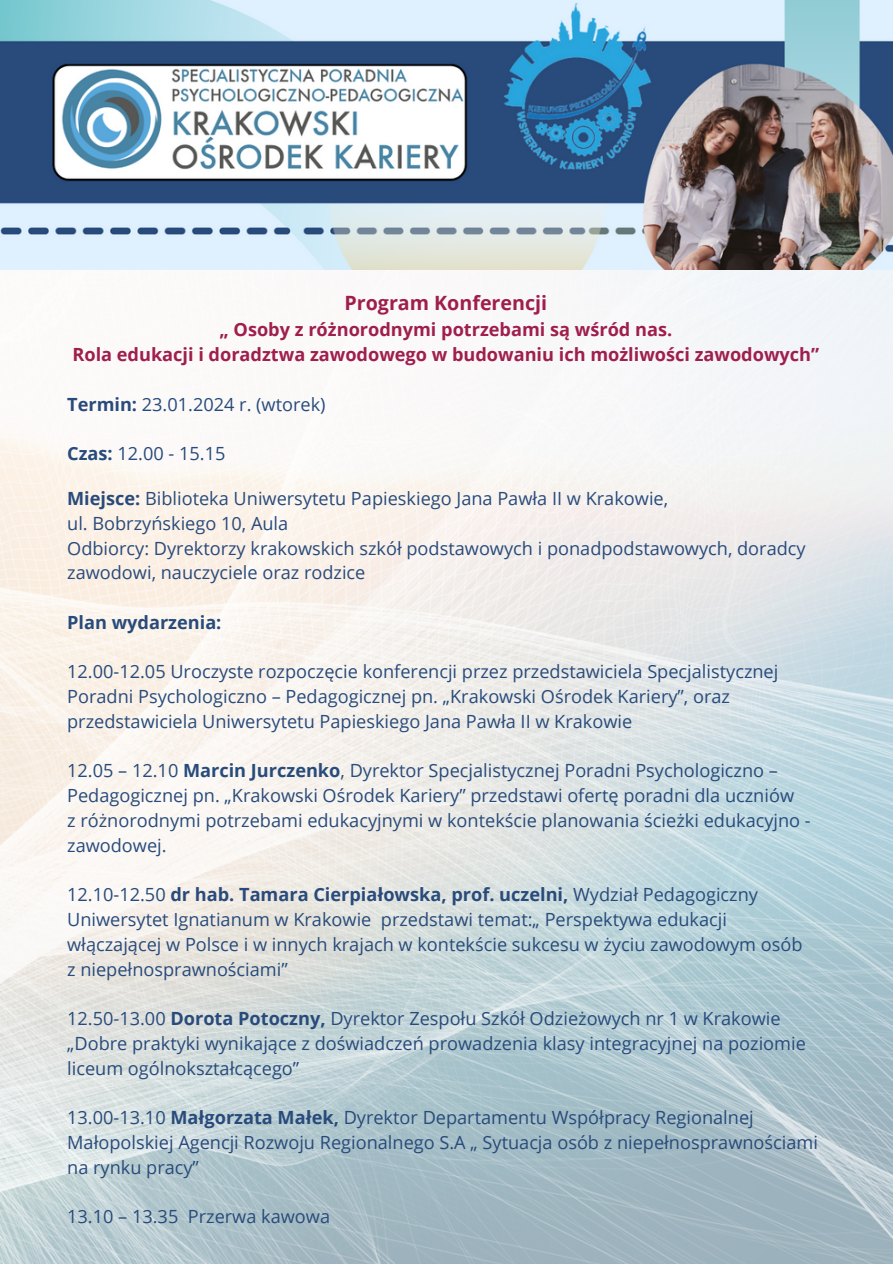
<style>
.page{position:relative;width:893px;height:1264px;background:#fff}
.page>*{position:absolute;margin:0;border:0;box-sizing:border-box;transform-origin:0 0}
.t1{font:700 19.65px "Open Sans";color:#9f1e4c}
.t2{font:18.15px/24.8px "Open Sans";color:#284b7b}
.t3{font:700 18.15px "Open Sans";color:#9f1e4c}
.t4{font:700 18.15px "Open Sans";color:#284b7b}
.s1{font-weight:700}
</style>
<div class="page">
<img style="left:0;top:269px;width:892px;height:994px">
<img style="left:0;top:0;width:892px;height:269px">
<p class="t1" style="left:344px;top:289px;width:204px">Program Konferencji</p>
<p class="t3" style="left:219px;top:317px;width:454px">„ Osoby z różnorodnymi potrzebami są wśród nas.</p>
<p class="t3" style="left:72px;top:341px;width:748px">Rola edukacji i doradztwa zawodowego w budowaniu ich możliwości zawodowych”</p>
<p class="t2" style="left:67px;top:391px;width:260px"><span class="s1">Termin:</span> 23.01.2024 r. (wtorek)</p>
<p class="t2" style="left:67px;top:440px;width:160px"><span class="s1">Czas:</span> 12.00 - 15.15</p>
<p class="t2" style="left:67px;top:485px;width:602px"><span class="s1">Miejsce:</span> Biblioteka Uniwersytetu Papieskiego Jana Pawła II w Krakowie,</p>
<p class="t2" style="left:67px;top:510px;width:223px">ul. Bobrzyńskiego 10, Aula</p>
<p class="t2" style="left:67px;top:535px;width:740px">Odbiorcy: Dyrektorzy krakowskich szkół podstawowych i ponadpodstawowych, doradcy zawodowi, nauczyciele oraz rodzice</p>
<p class="t4" style="left:67px;top:609px;width:156px">Plan wydarzenia:</p>
<p class="t2" style="left:67px;top:659px;width:712px">12.00-12.05 Uroczyste rozpoczęcie konferencji przez przedstawiciela Specjalistycznej<br>Poradni Psychologiczno – Pedagogicznej pn. „Krakowski Ośrodek Kariery”, oraz przedstawiciela Uniwersytetu Papieskiego Jana Pawła II w Krakowie</p>
<p class="t2" style="left:67px;top:758px;width:728px">12.05 – 12.10 <span class="s1">Marcin Jurczenko</span>, Dyrektor Specjalistycznej Poradni Psychologiczno –<br>Pedagogicznej pn. „Krakowski Ośrodek Kariery” przedstawi ofertę poradni dla uczniów</p>
<p class="t2" style="left:67px;top:807px;width:745px">z różnorodnymi potrzebami edukacyjnymi w kontekście planowania ścieżki edukacyjno - zawodowej.</p>
<p class="t2" style="left:67px;top:881px;width:736px">12.10-12.50 <span class="s1">dr hab. Tamara Cierpiałowska, prof. uczelni,</span> Wydział Pedagogiczny<br>Uniwersytet Ignatianum w Krakowie przedstawi temat:„ Perspektywa edukacji włączającej w Polsce i w innych krajach w kontekście sukcesu w życiu zawodowym osób</p>
<p class="t2" style="left:67px;top:956px;width:222px">z niepełnosprawnościami”</p>
<p class="t2" style="left:67px;top:1005px;width:740px">12.50-13.00 <span class="s1">Dorota Potoczny,</span> Dyrektor Zespołu Szkół Odzieżowych nr 1 w Krakowie „Dobre praktyki wynikające z doświadczeń prowadzenia klasy integracyjnej na poziomie liceum ogólnokształcącego”</p>
<p class="t2" style="left:67px;top:1104px;width:752px">13.00-13.10 <span class="s1">Małgorzata Małek,</span> Dyrektor Departamentu Współpracy Regionalnej<br>Małopolskiej Agencji Rozwoju Regionalnego S.A „ Sytuacja osób z niepełnosprawnościami na rynku pracy”</p>
<p class="t2" style="left:67px;top:1203px;width:264px">13.10 – 13.35 Przerwa kawowa</p>
</div>
